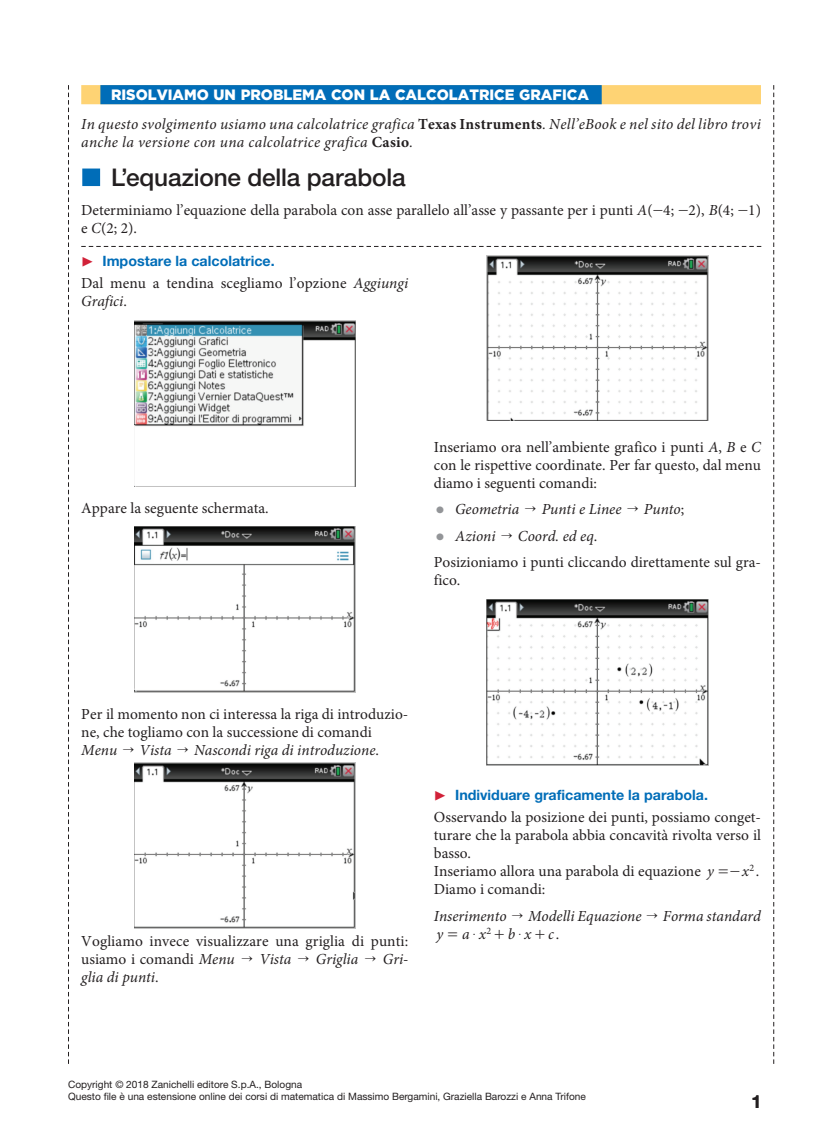
<style>
.page{position:relative;width:838px;height:1132px;background:#fff}
.page>*{position:absolute;margin:0;border:0;box-sizing:border-box;transform-origin:0 0}
.t1{font:500 24.3px "Helvetica Neue LT Std";letter-spacing:-.01em;color:#231f20}
.t2{font:700 18px "Helvetica Neue LT Std";color:#231f20}
.t3{font:15.3px/18px "Minion Pro";color:#231f20}
.t4{font:italic 15.3px/18px "Minion Pro";letter-spacing:.02em;color:#231f20}
.t5{font:italic 15.3px/26.5px "Minion Pro";color:#231f20}
.t6{font:15.3px "MM Binary";color:#231f20}
.t7{font:15.3px "MM Times Roman";color:#231f20}
.t8{font:900 15px "Gotham";color:#fff}
.t9{font:700 14.25px "Helvetica Neue LT Std";color:#006db8}
.t10{font:10.2px/12px "Helvetica Neue LT Std";color:#231f20}
.t11{font:10.05px "Minion Pro";color:#231f20}
.s1{font-weight:700;font-style:normal}
.s2{font-family:"Minion Pro";font-weight:400;font-size:46.8px;color:#006db8}
.s3{font-style:italic}
.s4{font-family:"MM Times Roman"}
.s5{font-family:"Minion Pro";font-weight:400;font-size:20.4px;color:#d12138}
.s6{font-family:"Gotham";font-style:normal;font-size:25.95px;color:#939598}
.s7{font-family:"M Ma Arrow";font-style:normal}
.s8{font-style:normal}
.s9{font-family:"Gotham";font-size:25.95px;color:#939598}
.s10{font-family:"M Ma Arrow"}
.s11{font-family:"MM Times Roman";font-style:normal}
.s12{font-family:"Minion Pro"}
</style>
<div class="page">
<svg style="left:68px;top:85px;width:1px;height:978px"></svg>
<svg style="left:773px;top:85px;width:1px;height:978px"></svg>
<div style="left:81px;top:85px;width:680px;height:19px;background:#fed374"></div>
<div style="left:100px;top:85px;width:501px;height:19px;background:#006db8"></div>
<div style="left:82px;top:168px;width:18px;height:18px;border:4px solid #006db8"></div>
<svg style="left:81px;top:246px;width:680px;height:1px"></svg>
<img style="left:134px;top:320px;width:221px;height:166px">
<img style="left:134px;top:526px;width:221px;height:166px">
<img style="left:134px;top:762px;width:221px;height:165px">
<img style="left:487px;top:256px;width:221px;height:165px">
<img style="left:487px;top:599px;width:221px;height:165px">
<p class="t8" style="left:111px;top:85px;width:479px">RISOLVIAMO UN PROBLEMA CON LA CALCOLATRICE GRAFICA</p>
<p class="t4" style="left:81px;top:115px;width:681px">In questo svolgimento usiamo una calcolatrice grafica <span class="s1">Texas Instruments</span>. Nell’eBook e nel sito del libro trovi anche la versione con una calcolatrice grafica <span class="s1">Casio</span>.</p>
<h1 class="t1" style="left:81px;top:163px;width:326px"><span class="s2">■</span> L’equazione della parabola</h1>
<p class="t3" style="left:81px;top:201px;width:681px">Determiniamo l’equazione della parabola con asse parallelo all’asse y passante per i punti <span class="s3">A</span>(<span class="s4">-</span>4; <span class="s4">-</span>2), <span class="s3">B</span>(4; <span class="s4">-</span>1) e <span class="s3">C</span>(2; 2).</p>
<p class="t9" style="left:81px;top:252px;width:195px"><span class="s5">▶</span> Impostare la calcolatrice.</p>
<p class="t3" style="left:81px;top:274px;width:328px">Dal menu a tendina scegliamo l’opzione <span class="s3">Aggiungi<br>Grafici</span>.</p>
<p class="t3" style="left:81px;top:498px;width:189px">Appare la seguente schermata.</p>
<p class="t3" style="left:434px;top:438px;width:329px;text-align:justify">Inseriamo ora nell’ambiente grafico i punti <span class="s3">A</span>, <span class="s3">B</span> e <span class="s3">C </span>con le rispettive coordinate. Per far questo, dal menu diamo i seguenti comandi:</p>
<p class="t5" style="left:434px;top:496px;width:252px"><span class="s6">•</span> Geometria <span class="s7">"</span> Punti e Linee <span class="s7">"</span> Punto<span class="s8">;</span></p>
<p class="t3" style="left:434px;top:522px;width:328px;line-height:26.5px"><span class="s9">•</span> <span class="s3">Azioni</span> <span class="s10">"</span> <span class="s3">Coord. ed eq</span>.<br>Posizioniamo i punti cliccando direttamente sul gra-</p>
<p class="t3" style="left:434px;top:571px;width:28px">fico.</p>
<p class="t3" style="left:81px;top:704px;width:328px">Per il momento non ci interessa la riga di introduzio&shy;ne, che togliamo con la successione di comandi<br><span class="s3">Menu</span> <span class="s10">"</span> <span class="s3">Vista</span> <span class="s10">"</span> <span class="s3">Nascondi riga di introduzione</span>.</p>
<p class="t3" style="left:81px;top:932px;width:328px;text-align:justify">Vogliamo invece visualizzare una griglia di punti: usiamo i comandi <span class="s3">Menu</span> <span class="s10">"</span> <span class="s3">Vista</span> <span class="s10">"</span> <span class="s3">Griglia</span> <span class="s10">"</span> <span class="s3">Gri&shy;glia di punti</span>.</p>
<p class="t9" style="left:434px;top:785px;width:275px"><span class="s5">▶</span> Individuare graficamente la parabola.</p>
<p class="t3" style="left:434px;top:808px;width:329px">Osservando la posizione dei punti, possiamo conget&shy;turare che la parabola abbia concavità rivolta verso il basso.<br>Inseriamo allora una parabola di equazione <span class="s3">y</span> <span class="s4">=-</span> .</p>
<p class="t4" style="left:742px;top:862px;width:14px">x<sup>2</sup></p>
<p class="t5" style="left:434px;top:875px;width:328px"><span class="s8">Diamo i comandi:<br></span>Inserimento <span class="s7">"</span> Modelli Equazione <span class="s7">"</span> Forma standard</p>
<p class="t4" style="left:436px;top:924px;width:51px">y ax</p>
<p class="t4" style="left:494px;top:924px;width:62px"><span class="s11">+</span>b x c</p>
<p class="t11" style="left:486px;top:923px;width:6px">2</p>
<p class="t7" style="left:447px;top:926px;width:12px">=</p>
<p class="t6" style="left:473px;top:926px;width:4px">$</p>
<p class="t6" style="left:518px;top:926px;width:43px">$<span class="s4">+</span><span class="s12">.</span></p>
<p class="t10" style="left:68px;top:1078px;width:519px">Copyright © 2018 Zanichelli editore S.p.A., Bologna<br>Questo file è una estensione online dei corsi di matematica di Massimo Bergamini, Graziella Barozzi e Anna Trifone</p>
<p class="t2" style="left:751px;top:1089px;width:12px">1</p>
</div>
